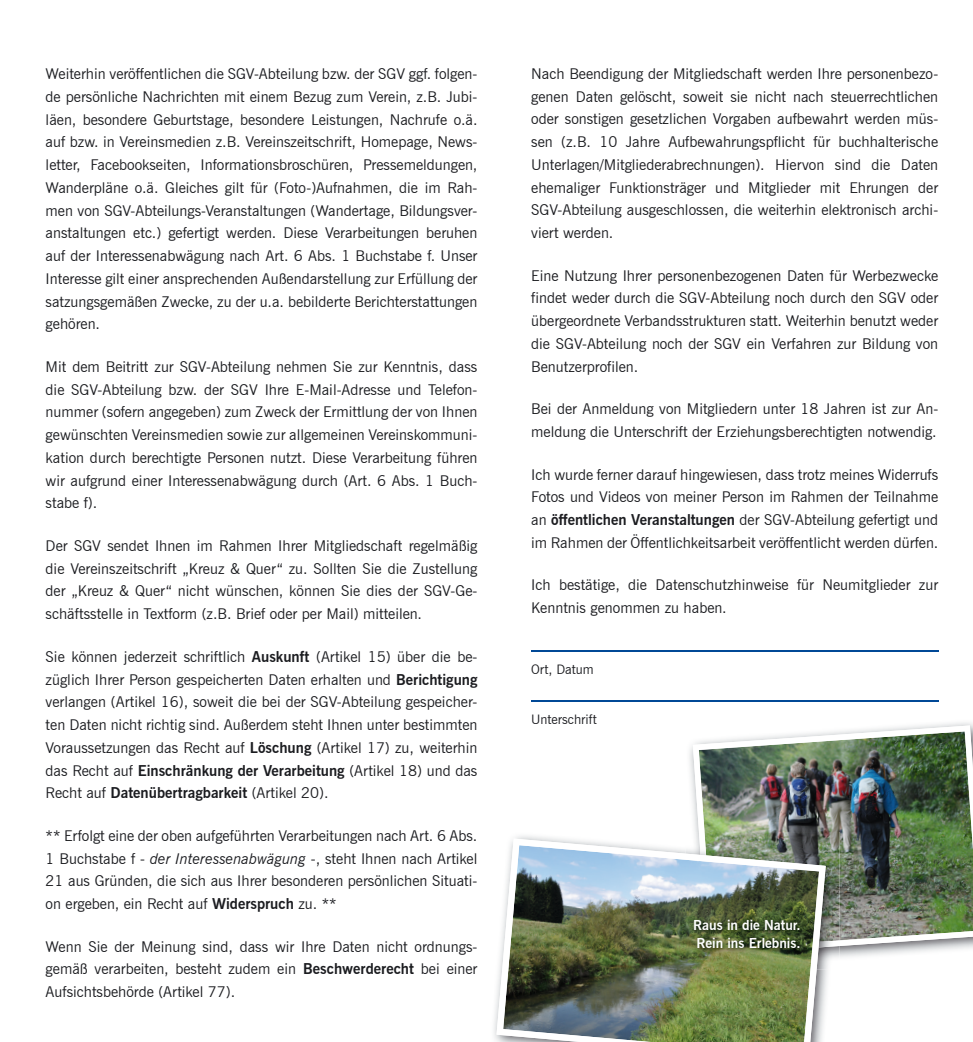
<style>
.page{position:relative;width:973px;height:1042px;background:#fff}
.page>*{position:absolute;margin:0;border:0;box-sizing:border-box;transform-origin:0 0}
.t1{font:14.88px/22.8px "News Gothic BT";color:#1b1c20;text-align:justify}
.t2{font:700 13.65px/18.2px "News Gothic BT";color:#fff}
.t3{font:13.12px "News Gothic BT";color:#1b1c20}
.s1{font-weight:700}
.s2{font-style:italic}
</style>
<div class="page">
<hr style="left:531px;top:651px;width:407px;height:1px;background:#004896">
<hr style="left:531px;top:700px;width:407px;height:2px;background:#004896">
<img style="left:692px;top:725px;width:280px;height:230px">
<img style="left:699px;top:832px;width:140px;height:115px">
<img style="left:496px;top:838px;width:329px;height:204px">
<img style="left:691px;top:916px;width:115px;height:39px">
<p class="t1" style="left:46px;top:62px;width:433px">Weiterhin veröffentlichen die SGV-Abteilung bzw. der SGV ggf. folgen&shy;de persönliche Nachrichten mit einem Bezug zum Verein, z.B. Jubi&shy;läen, besondere Geburtstage, besondere Leistungen, Nachrufe o.ä. auf bzw. in Vereinsmedien z.B. Vereinszeitschrift, Homepage, News&shy;letter, Facebookseiten, Informationsbroschüren, Pressemeldungen, Wanderpläne o.ä. Gleiches gilt für (Foto-)Aufnahmen, die im Rah&shy;men von SGV-Abteilungs-Veranstaltungen (Wandertage, Bildungsver&shy;anstaltungen etc.) gefertigt werden. Diese Verarbeitungen beruhen auf der Interessenabwägung nach Art. 6 Abs. 1 Buchstabe f. Unser Interesse gilt einer ansprechenden Außendarstellung zur Erfüllung der satzungsgemäßen Zwecke, zu der u.a. bebilderte Berichterstattungen gehören.</p>
<p class="t1" style="left:46px;top:355px;width:433px">Mit dem Beitritt zur SGV-Abteilung nehmen Sie zur Kenntnis, dass die SGV-Abteilung bzw. der SGV Ihre E-Mail-Adresse und Telefon&shy;nummer (sofern angegeben) zum Zweck der Ermittlung der von Ihnen gewünschten Vereinsmedien sowie zur allgemeinen Vereinskommuni&shy;kation durch berechtigte Personen nutzt. Diese Verarbeitung führen wir aufgrund einer Interessenabwägung durch (Art. 6 Abs. 1 Buch&shy;stabe f).</p>
<p class="t1" style="left:46px;top:534px;width:433px">Der SGV sendet Ihnen im Rahmen Ihrer Mitgliedschaft regelmäßig die Vereinszeitschrift „Kreuz &amp; Quer“ zu. Sollten Sie die Zustellung der „Kreuz &amp; Quer“ nicht wünschen, können Sie dies der SGV-Ge&shy;schäftsstelle in Textform (z.B. Brief oder per Mail) mitteilen.</p>
<p class="t1" style="left:46px;top:645px;width:433px">Sie können jederzeit schriftlich <span class="s1">Auskunft</span> (Artikel 15) über die be&shy;züglich Ihrer Person gespeicherten Daten erhalten und <span class="s1">Berichtigung </span>verlangen (Artikel 16), soweit die bei der SGV-Abteilung gespeicher&shy;ten Daten nicht richtig sind. Außerdem steht Ihnen unter bestimmten Voraussetzungen das Recht auf <span class="s1">Löschung</span> (Artikel 17) zu, weiterhin das Recht auf <span class="s1">Einschränkung der Verarbeitung</span> (Artikel 18) und das Recht auf <span class="s1">Datenübertragbarkeit</span> (Artikel 20).</p>
<p class="t1" style="left:46px;top:824px;width:433px">** Erfolgt eine der oben aufgeführten Verarbeitungen nach Art. 6 Abs.<br>1 Buchstabe f - <span class="s2">der Interessenabwägung</span> -, steht Ihnen nach Artikel 21 aus Gründen, die sich aus Ihrer besonderen persönlichen Situati&shy;on ergeben, ein Recht auf <span class="s1">Widerspruch</span> zu. **</p>
<p class="t1" style="left:46px;top:935px;width:433px">Wenn Sie der Meinung sind, dass wir Ihre Daten nicht ordnungs&shy;gemäß verarbeiten, besteht zudem ein <span class="s1">Beschwerderecht</span> bei einer Aufsichtsbehörde (Artikel 77).</p>
<p class="t1" style="left:531px;top:62px;width:408px">Nach Beendigung der Mitgliedschaft werden Ihre personenbezo&shy;genen Daten gelöscht, soweit sie nicht nach steuerrechtlichen oder sonstigen gesetzlichen Vorgaben aufbewahrt werden müs&shy;sen (z.B. 10 Jahre Aufbewahrungspflicht für buchhalterische Unterlagen/Mitgliederabrechnungen). Hiervon sind die Daten ehemaliger Funktionsträger und Mitglieder mit Ehrungen der SGV-Abteilung ausgeschlossen, die weiterhin elektronisch archi&shy;viert werden.</p>
<p class="t1" style="left:531px;top:264px;width:408px">Eine Nutzung Ihrer personenbezogenen Daten für Werbezwecke findet weder durch die SGV-Abteilung noch durch den SGV oder übergeordnete Verbandsstrukturen statt. Weiterhin benutzt weder die SGV-Abteilung noch der SGV ein Verfahren zur Bildung von Benutzerprofilen.</p>
<p class="t1" style="left:531px;top:397px;width:408px">Bei der Anmeldung von Mitgliedern unter 18 Jahren ist zur An&shy;meldung die Unterschrift der Erziehungsberechtigten notwendig.</p>
<p class="t1" style="left:531px;top:463px;width:408px">Ich wurde ferner darauf hingewiesen, dass trotz meines Widerrufs Fotos und Videos von meiner Person im Rahmen der Teilnahme an <span class="s1">öffentlichen Veranstaltungen</span> der SGV-Abteilung gefertigt und im Rahmen der Öffentlichkeitsarbeit veröffentlicht werden dürfen.</p>
<p class="t1" style="left:531px;top:574px;width:408px">Ich bestätige, die Datenschutzhinweise für Neumitglieder zur<br>Kenntnis genommen zu haben.</p>
<p class="t3" style="left:531px;top:661px;width:64px">Ort, Datum</p>
<p class="t3" style="left:531px;top:712px;width:67px">Unterschrift</p>
<p class="t2" style="left:693px;top:916px;width:109px">Raus in die Natur.<br>Rein ins Erlebnis.</p>
</div>
